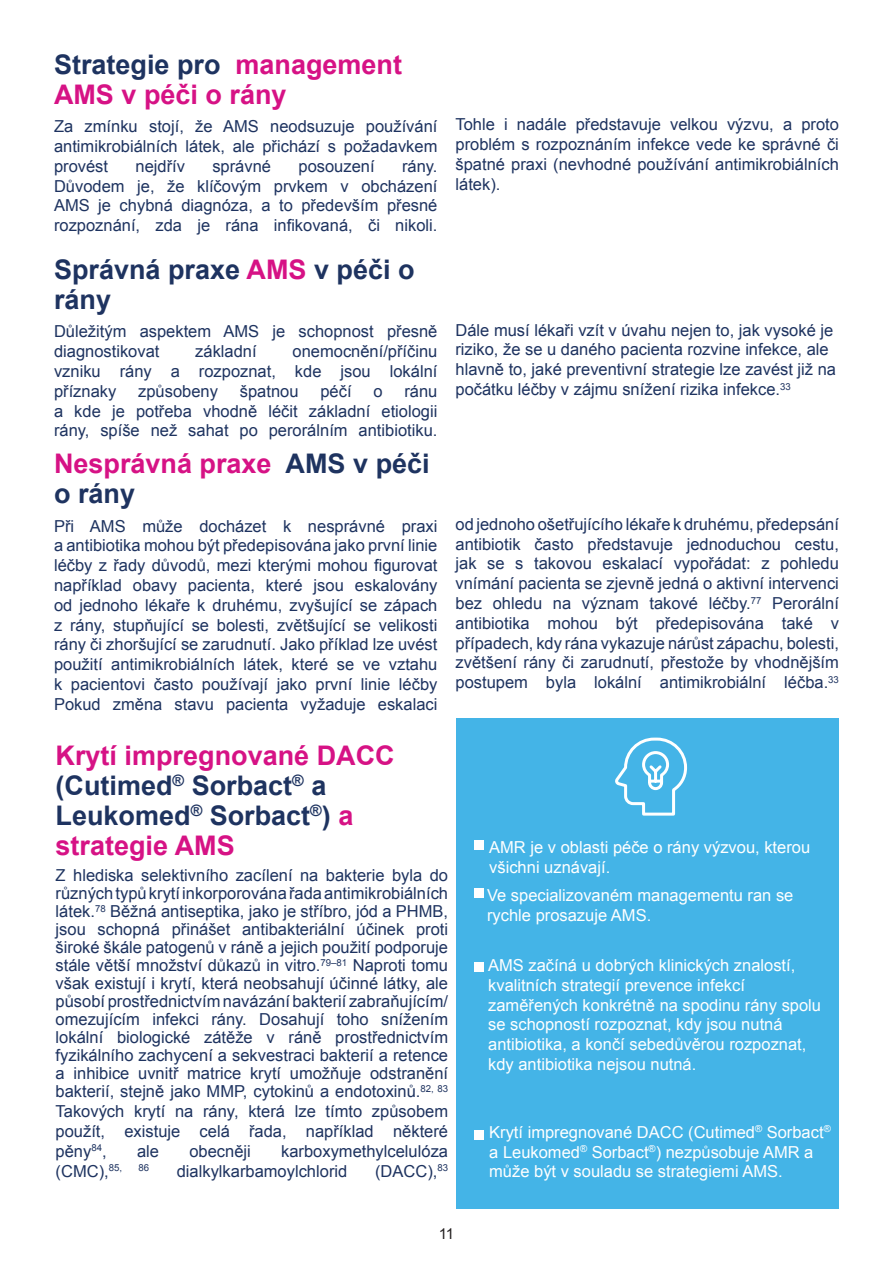
<style>
.page{position:relative;width:893px;height:1263px;background:#fff}
.page>*{position:absolute;margin:0;border:0;box-sizing:border-box;transform-origin:0 0}
.t1{font:90px/73.3px "Arial";color:#fff}
.t2{font:700 27px/30px "Arial";color:#d61285}
.t3{font:700 27px/30px "Arial";color:#1e3360}
.t4{font:16.5px/19.8px "Arial";color:#1e3360;text-align:justify}
.t5{font:16.5px/19.8px "Arial";color:#fff}
.t6{font:15px "Arial";color:#231f20}
.t7{font:9.6px "Arial";color:#1e3360}
.s1{color:#1e3360}
.s2{color:#d61285}
</style>
<div class="page">
<div style="left:456px;top:719px;width:383px;height:490px;background:#44b4e7"></div>
<svg style="left:616px;top:738px;width:71px;height:78px"></svg>
<p class="t2" style="left:54px;top:50px;width:350px"><span class="s1">Strategie pro</span> management<br>AMS v péči o rány</p>
<p class="t4" style="left:54px;top:117px;width:385px">Za zmínku stojí, že AMS neodsuzuje používání antimikrobiálních látek, ale přichází s požadavkem provést</p>
<p class="t4" style="left:54px;top:156px;width:385px;text-indent:348px">rány.<br>Důvodem je, že klíčovým prvkem v obcházení AMS je chybná diagnóza, a to především přesné rozpoznání, zda je rána infikovaná, či nikoli.</p>
<p class="t4" style="left:135px;top:156px;width:51px">nejdřív</p>
<p class="t4" style="left:212px;top:156px;width:60px">správné</p>
<p class="t4" style="left:298px;top:156px;width:78px">posouzení</p>
<p class="t3" style="left:54px;top:255px;width:362px">Správná praxe <span class="s2">AMS</span> v péči o rány</p>
<p class="t4" style="left:54px;top:322px;width:385px">Důležitým aspektem AMS je schopnost přesně diagnostikovat</p>
<p class="t4" style="left:54px;top:342px;width:385px;text-indent:239px">onemocnění/příčinu vzniku rány a rozpoznat, kde jsou lokální příznaky</p>
<p class="t4" style="left:195px;top:342px;width:63px">základní</p>
<p class="t4" style="left:138px;top:381px;width:81px">způsobeny</p>
<p class="t4" style="left:240px;top:381px;width:60px">špatnou</p>
<p class="t4" style="left:320px;top:381px;width:33px">péčí</p>
<p class="t4" style="left:373px;top:381px;width:11px">o</p>
<p class="t4" style="left:54px;top:381px;width:385px;text-indent:350px">ránu a kde je potřeba vhodně léčit základní etiologii rány, spíše než sahat po perorálním antibiotiku.</p>
<p class="t2" style="left:54px;top:450px;width:377px">Nesprávná praxe <span class="s1">AMS v péči o rány</span></p>
<p class="t4" style="left:54px;top:516px;width:385px">Při AMS může docházet k nesprávné praxi a antibiotika mohou být předepisována jako první linie léčby z řady důvodů, mezi kterými mohou figurovat například obavy pacienta, které jsou eskalovány od jednoho lékaře k druhému, zvyšující se zápach z rány, stupňující se bolesti, zvětšující se velikosti rány či zhoršující se zarudnutí. Jako příklad lze uvést použití antimikrobiálních látek, které se ve vztahu k pacientovi často používají jako první linie léčby</p>
<p class="t4" style="left:54px;top:694px;width:385px">Pokud změna stavu pacienta vyžaduje eskalaci</p>
<p class="t4" style="left:455px;top:115px;width:385px">Tohle i nadále představuje velkou výzvu, a proto problém s rozpoznáním infekce vede ke správné či špatné praxi (nevhodné používání antimikrobiálních látek).</p>
<p class="t4" style="left:455px;top:320px;width:382px;text-align:left">Dále musí lékaři vzít v úvahu nejen to, jak vysoké je riziko, že se u daného pacienta rozvine infekce, ale hlavně to, jaké preventivní strategie lze zavést již na počátku léčby v zájmu snížení rizika infekce.<sup>33</sup></p>
<p class="t4" style="left:455px;top:514px;width:385px">od jednoho ošetřujícího lékaře k druhému, předepsání</p>
<p class="t4" style="left:455px;top:534px;width:385px">antibiotik často představuje jednoduchou cestu, jak se s takovou eskalací vypořádat: z pohledu vnímání pacienta se zjevně jedná o aktivní intervenci bez ohledu na význam takové léčby.<sup>77</sup> Perorální antibiotika mohou být předepisována také v případech, kdy rána vykazuje nárůst zápachu, bolesti, zvětšení rány či zarudnutí, přestože by vhodnějším postupem byla lokální antimikrobiální léčba.<sup>33</sup></p>
<p class="t2" style="left:56px;top:741px;width:341px">Krytí impregnované DACC <span class="s1">(Cutimed</span><sup>®</sup> <span class="s1">Sorbact</span><sup>®</sup> <span class="s1">a<br>Leukomed</span><sup>®</sup> <span class="s1">Sorbact</span><sup>®</sup><span class="s1">)</span> a strategie AMS</p>
<p class="t4" style="left:56px;top:867px;width:394px;line-height:18px">Z hlediska selektivního zacílení na bakterie byla do různých typů krytí inkorporována řada antimikrobiálních látek.<sup>78</sup> Běžná antiseptika, jako je stříbro, jód a PHMB, jsou schopná přinášet antibakteriální účinek proti široké škále patogenů v ráně a jejich použití podporuje stále větší množství důkazů in vitro.<sup>79–81</sup> Naproti tomu však existují i krytí, která neobsahují účinné látky, ale působí prostřednictvím navázání bakterií zabraňujícím/ omezujícím infekci rány. Dosahují toho snížením lokální biologické zátěže v ráně prostřednictvím fyzikálního zachycení a sekvestraci bakterií a retence a inhibice uvnitř matrice krytí umožňuje odstranění bakterií, stejně jako MMP, cytokinů a endotoxinů.<sup>82,</sup> <sup>83</sup></p>
<p class="t4" style="left:56px;top:1102px;width:394px">Takových krytí na rány, která lze tímto způsobem použít, existuje celá řada, například některé pěny<sup>84</sup>,</p>
<p class="t4" style="left:137px;top:1141px;width:24px">ale</p>
<p class="t4" style="left:189px;top:1141px;width:63px">obecněji</p>
<p class="t4" style="left:281px;top:1141px;width:168px">karboxymethylcelulóza</p>
<p class="t4" style="left:56px;top:1161px;width:68px">(CMC),<sup>85,</sup></p>
<p class="t7" style="left:138px;top:1161px;width:12px">86</p>
<p class="t4" style="left:177px;top:1161px;width:172px">dialkylkarbamoylchlorid</p>
<p class="t4" style="left:375px;top:1161px;width:75px">(DACC),<sup>83</sup></p>
<p class="t6" style="left:439px;top:1223px;width:17px">11</p>
<p class="t5" style="left:489px;top:837px;width:322px">AMR je v oblasti péče o rány výzvou, kterou všichni uznávají.</p>
<p class="t1" style="left:466px;top:783px;width:27px">.</p>
<p class="t1" style="left:466px;top:830px;width:27px">. .</p>
<p class="t5" style="left:487px;top:885px;width:308px">Ve specializovaném managementu ran se rychle prosazuje AMS.</p>
<p class="t5" style="left:488px;top:955px;width:334px">AMS začíná u dobrých klinických znalostí, kvalitních strategií prevence infekcí zaměřených konkrétně na spodinu rány spolu se schopností rozpoznat, kdy jsou nutná antibiotika, a končí sebedůvěrou rozpoznat, kdy antibiotika nejsou nutná.</p>
<p class="t5" style="left:489px;top:1122px;width:343px">Krytí impregnované DACC (Cutimed<sup>®</sup> Sorbact<sup>® </sup>a Leukomed<sup>®</sup> Sorbact<sup>®</sup>) nezpůsobuje AMR a může být v souladu se strategiemi AMS.</p>
<p class="t1" style="left:466px;top:1072px;width:27px">.</p>
</div>
